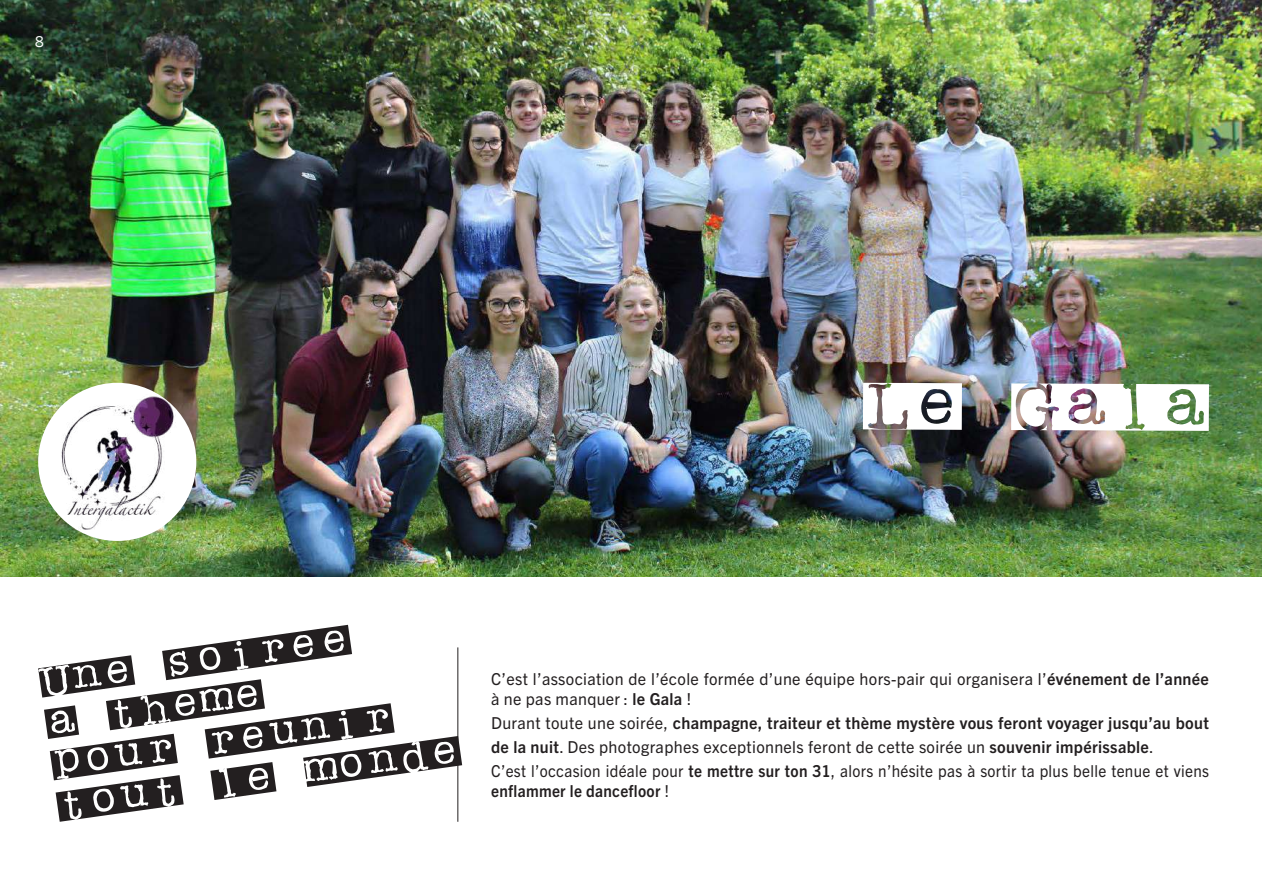
<style>
.page{position:relative;width:1263px;height:893px;background:#fff}
.page>*{position:absolute;margin:0;border:0;box-sizing:border-box;transform-origin:0 0}
.t1{font:16.5px/24px "Trade Gothic Next LT Pro";letter-spacing:.02em;color:#231f20}
.t2{font:700 16.5px "Trade Gothic Next LT Pro";letter-spacing:.02em;color:#231f20;scale:.93 1}
.t3{font:15px "Trade Gothic Next LT Pro";color:#fff}
.s1{font-weight:700}
.s2{font-weight:400}
</style>
<div class="page">
<img style="left:0;top:0;width:1262px;height:576px">
<img style="left:863px;top:383px;width:346px;height:48px">
<svg style="left:38px;top:625px;width:424px;height:197px"></svg>
<div style="left:38px;top:383px;width:158px;height:158px;background:#fff;border-radius:50%"></div>
<img style="left:49px;top:394px;width:136px;height:136px">
<p class="t3" style="left:35px;top:31px;width:10px">8</p>
<p class="t1" style="left:491px;top:668px;width:719px;line-height:19.8px">C’est l’association de l’école formée d’une équipe hors-pair qui organisera l’<span class="s1">événement de l’année </span>à ne pas manquer : <span class="s1">le Gala</span> !</p>
<p class="t1" style="left:491px;top:710px;width:719px">Durant toute une soirée, <span class="s1">champagne, traiteur et thème mystère vous feront voyager jusqu’au bout de la nuit</span>. Des photographes exceptionnels feront de cette soirée un <span class="s1">souvenir impérissable</span>.<br>C’est l’occasion idéale pour <span class="s1">te mettre sur ton 31</span>, alors n’hésite pas à sortir ta plus belle tenue et viens</p>
<p class="t2" style="left:491px;top:779px;width:193px">enflammer le dancefloor <span class="s2">!</span></p>
</div>
